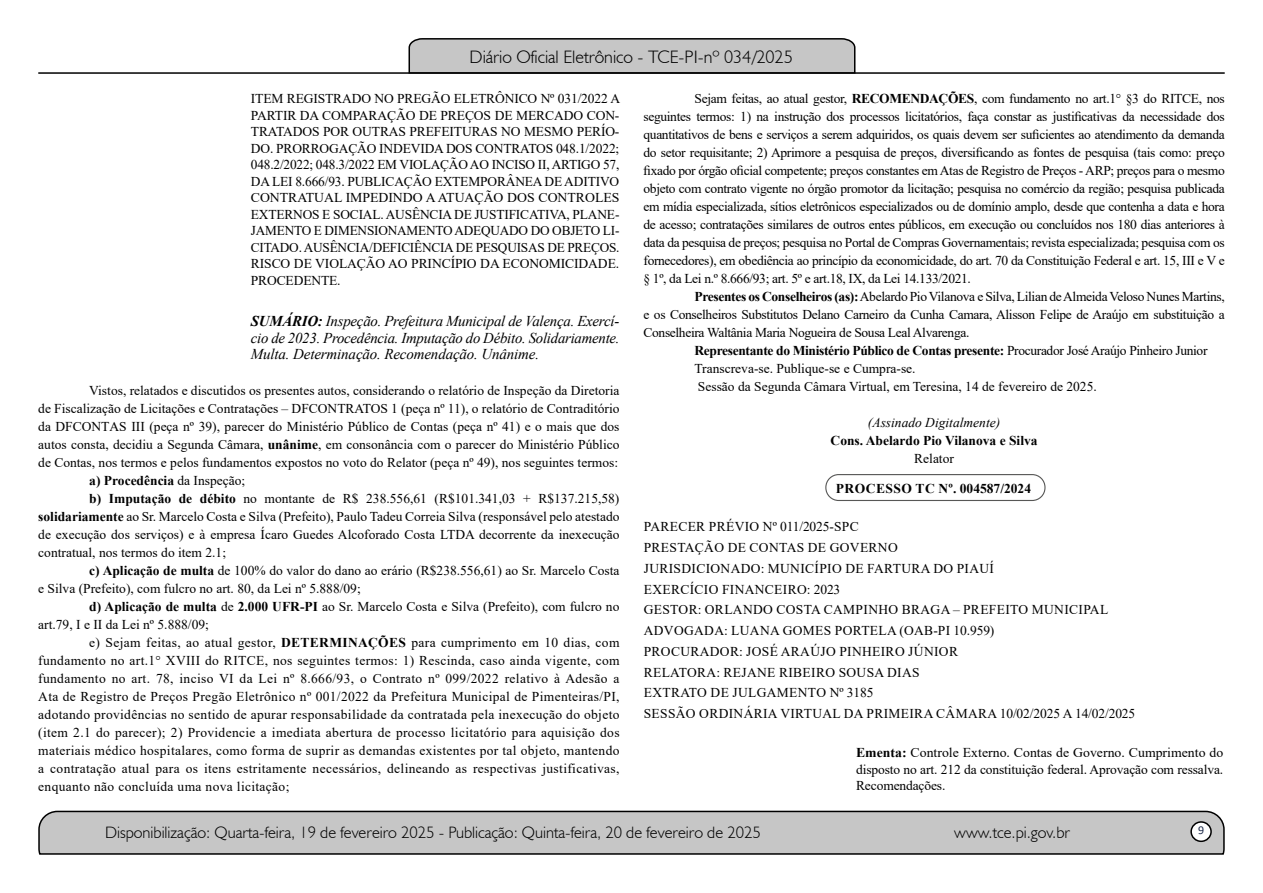
<style>
.page{position:relative;width:1263px;height:893px;background:#fff}
.page>*{position:absolute;margin:0;border:0;box-sizing:border-box;transform-origin:0 0}
.t1{font:300 18px "Humanist 521 BT";color:#000}
.t2{font:300 16.5px "Humanist 521 BT";color:#000}
.t3{font:italic 15px/16.5px "Times New Roman";letter-spacing:-.01em;color:#000;text-align:justify}
.t4{font:13.5px/18px "Times New Roman";color:#000;text-align:justify}
.t5{font:13.5px/20.7px "Times New Roman";letter-spacing:.025em;color:#000}
.t6{font:700 13.5px "Times New Roman";color:#000}
.t7{font:700 13.5px "Times New Roman";letter-spacing:.02em;color:#000}
.t8{font:italic 13.5px "Times New Roman";color:#000}
.t9{font:12px "Calibri";color:#212d4c}
.s1{font-weight:700}
.s2{font-weight:400}
</style>
<div class="page">
<svg style="left:38px;top:810px;width:1187px;height:45px;background:#b9b9b9"></svg>
<div style="left:1191px;top:822px;width:20px;height:19px;background:#fff;border-radius:50%"></div>
<div style="left:1190px;top:821px;width:22px;height:21px;border:2px solid #000;border-radius:50%"></div>
<hr style="left:38px;top:72px;width:1187px;height:2px;background:#000">
<svg style="left:408px;top:38px;width:448px;height:36px;background:#b3b3b3"></svg>
<div style="left:825px;top:474px;width:220px;height:27px;border:1px solid #575756;border-radius:13px"></div>
<h1 class="t1" style="left:469px;top:46px;width:325px">Diário Oficial Eletrônico - TCE-PI-nº 034/2025</h1>
<p class="t4" style="left:251px;top:90px;width:371px;line-height:16.5px">ITEM REGISTRADO NO PREGÃO ELETRÔNICO Nº 031/2022 A PARTIR DA COMPARAÇÃO DE PREÇOS DE MERCADO CON-TRATADOS POR OUTRAS PREFEITURAS NO MESMO PERÍO-DO. PRORROGAÇÃO INDEVIDA DOS CONTRATOS 048.1/2022; 048.2/2022; 048.3/2022 EM VIOLAÇÃO AO INCISO II, ARTIGO 57, DA LEI 8.666/93. PUBLICAÇÃO EXTEMPORÂNEA DE ADITIVO CONTRATUAL IMPEDINDO A ATUAÇÃO DOS CONTROLES EXTERNOS E SOCIAL. AUSÊNCIA DE JUSTIFICATIVA, PLANE-JAMENTO E DIMENSIONAMENTO ADEQUADO DO OBJETO LI-CITADO. AUSÊNCIA/DEFICIÊNCIA DE PESQUISAS DE PREÇOS.<br>RISCO DE VIOLAÇÃO AO PRINCÍPIO DA ECONOMICIDADE.<br>PROCEDENTE.</p>
<p class="t3" style="left:251px;top:312px;width:370px"><span class="s1">SUMÁRIO:</span> Inspeção. Prefeitura Municipal de Valença. Exercí&shy;cio de 2023. Procedência. Imputação do Débito. Solidariamente.<br>Multa. Determinação. Recomendação. Unânime.</p>
<p class="t4" style="left:89px;top:381px;width:532px">Vistos, relatados e discutidos os presentes autos, considerando o relatório de Inspeção da Diretoria</p>
<p class="t4" style="left:38px;top:399px;width:583px">de Fiscalização de Licitações e Contratações – DFCONTRATOS 1 (peça nº 11), o relatório de Contraditório</p>
<p class="t4" style="left:38px;top:417px;width:583px">da DFCONTAS III (peça nº 39), parecer do Ministério Público de Contas (peça nº 41) e o mais que dos</p>
<p class="t4" style="left:38px;top:435px;width:583px">autos consta, decidiu a Segunda Câmara, <span class="s1">unânime</span>, em consonância com o parecer do Ministério Público</p>
<p class="t4" style="left:38px;top:453px;width:581px">de Contas, nos termos e pelos fundamentos expostos no voto do Relator (peça nº 49), nos seguintes termos:</p>
<p class="t6" style="left:89px;top:471px;width:158px">a) Procedência <span class="s2">da Inspeção;</span></p>
<p class="t4" style="left:89px;top:489px;width:532px"><span class="s1">b) Imputação de débito</span> no montante de R$ 238.556,61 (R$101.341,03 + R$137.215,58)</p>
<p class="t4" style="left:38px;top:507px;width:583px"><span class="s1">solidariamente</span> ao Sr. Marcelo Costa e Silva (Prefeito), Paulo Tadeu Correia Silva (responsável pelo atestado</p>
<p class="t4" style="left:38px;top:525px;width:583px">de execução dos serviços) e à empresa Ícaro Guedes Alcoforado Costa LTDA decorrente da inexecução</p>
<p class="t4" style="left:38px;top:543px;width:189px">contratual, nos termos do item 2.1;</p>
<p class="t4" style="left:89px;top:561px;width:532px"><span class="s1">c) Aplicação de multa</span> de 100% do valor do dano ao erário (R$238.556,61) ao Sr. Marcelo Costa</p>
<p class="t4" style="left:38px;top:579px;width:324px">e Silva (Prefeito), com fulcro no art. 80, da Lei nº 5.888/09;</p>
<p class="t4" style="left:89px;top:597px;width:532px"><span class="s1">d) Aplicação de multa</span> de <span class="s1">2.000 UFR-PI</span> ao Sr. Marcelo Costa e Silva (Prefeito), com fulcro no</p>
<p class="t4" style="left:38px;top:615px;width:172px">art.79, I e II da Lei nº 5.888/09;</p>
<p class="t5" style="left:89px;top:632px;width:532px">e) Sejam feitas, ao atual gestor, <span class="s1">DETERMINAÇÕES</span> para cumprimento em 10 dias, com</p>
<p class="t5" style="left:38px;top:650px;width:583px">fundamento no art.1° XVIII do RITCE, nos seguintes termos: 1) Rescinda, caso ainda vigente, com</p>
<p class="t5" style="left:38px;top:668px;width:583px">fundamento no art. 78, inciso VI da Lei nº 8.666/93, o Contrato nº 099/2022 relativo à Adesão a</p>
<p class="t5" style="left:38px;top:686px;width:583px">Ata de Registro de Preços Pregão Eletrônico nº 001/2022 da Prefeitura Municipal de Pimenteiras/PI,</p>
<p class="t5" style="left:38px;top:704px;width:583px">adotando providências no sentido de apurar responsabilidade da contratada pela inexecução do objeto</p>
<p class="t5" style="left:38px;top:722px;width:583px">(item 2.1 do parecer); 2) Providencie a imediata abertura de processo licitatório para aquisição dos</p>
<p class="t5" style="left:38px;top:740px;width:583px">materiais médico hospitalares, como forma de suprir as demandas existentes por tal objeto, mantendo</p>
<p class="t5" style="left:38px;top:758px;width:583px">a contratação atual para os itens estritamente necessários, delineando as respectivas justificativas,</p>
<p class="t5" style="left:38px;top:776px;width:253px">enquanto não concluída uma nova licitação;</p>
<p class="t4" style="left:643px;top:89px;width:583px;text-indent:51px">Sejam feitas, ao atual gestor, <span class="s1">RECOMENDAÇÕES</span>, com fundamento no art.1° §3 do RITCE, nos seguintes termos: 1) na instrução dos processos licitatórios, faça constar as justificativas da necessidade dos quantitativos de bens e serviços a serem adquiridos, os quais devem ser suficientes ao atendimento da demanda do setor requisitante; 2) Aprimore a pesquisa de preços, diversificando as fontes de pesquisa (tais como: preço fixado por órgão oficial competente; preços constantes em Atas de Registro de Preços - ARP; preços para o mesmo objeto com contrato vigente no órgão promotor da licitação; pesquisa no comércio da região; pesquisa publicada em mídia especializada, sítios eletrônicos especializados ou de domínio amplo, desde que contenha a data e hora de acesso; contratações similares de outros entes públicos, em execução ou concluídos nos 180 dias anteriores à data da pesquisa de preços; pesquisa no Portal de Compras Governamentais; revista especializada; pesquisa com os fornecedores), em obediência ao princípio da economicidade, do art. 70 da Constituição Federal e art. 15, III e V e § 1º, da Lei n.º 8.666/93; art. 5º e art.18, IX, da Lei 14.133/2021.</p>
<p class="t4" style="left:643px;top:287px;width:583px;text-indent:51px"><span class="s1">Presentes os Conselheiros (as):</span> Abelardo Pio Vilanova e Silva, Lilian de Almeida Veloso Nunes Martins, e os Conselheiros Substitutos Delano Carneiro da Cunha Camara, Alisson Felipe de Araújo em substituição a Conselheira Waltânia Maria Nogueira de Sousa Leal Alvarenga.</p>
<p class="t4" style="left:694px;top:341px;width:514px;text-align:left"><span class="s1">Representante do Ministério Público de Contas presente:</span> Procurador José Araújo Pinheiro Junior<br>Transcreva-se. Publique-se e Cumpra-se.<br>Sessão da Segunda Câmara Virtual, em Teresina, 14 de fevereiro de 2025.</p>
<p class="t8" style="left:868px;top:413px;width:134px">(Assinado Digitalmente)</p>
<p class="t6" style="left:830px;top:431px;width:209px">Cons. Abelardo Pio Vilanova e Silva</p>
<p class="t4" style="left:914px;top:449px;width:41px">Relator</p>
<p class="t7" style="left:836px;top:478px;width:197px">PROCESSO TC Nº. 004587/2024</p>
<p class="t5" style="left:644px;top:516px;width:493px">PARECER PRÉVIO Nº 011/2025-SPC<br>PRESTAÇÃO DE CONTAS DE GOVERNO<br>JURISDICIONADO: MUNICÍPIO DE FARTURA DO PIAUÍ<br>EXERCÍCIO FINANCEIRO: 2023<br>GESTOR: ORLANDO COSTA CAMPINHO BRAGA – PREFEITO MUNICIPAL ADVOGADA: LUANA GOMES PORTELA (OAB-PI 10.959)<br>PROCURADOR: JOSÉ ARAÚJO PINHEIRO JÚNIOR<br>RELATORA: REJANE RIBEIRO SOUSA DIAS<br>EXTRATO DE JULGAMENTO Nº 3185<br>SESSÃO ORDINÁRIA VIRTUAL DA PRIMEIRA CÂMARA 10/02/2025 A 14/02/2025</p>
<p class="t4" style="left:856px;top:744px;width:369px;line-height:16.5px"><span class="s1">Ementa:</span> Controle Externo. Contas de Governo. Cumprimento do disposto no art. 212 da constituição federal. Aprovação com ressalva.<br>Recomendações.</p>
<p class="t2" style="left:105px;top:822px;width:657px">Disponibilização: Quarta-feira, 19 de fevereiro 2025 - Publicação: Quinta-feira, 20 de fevereiro de 2025</p>
<p class="t2" style="left:954px;top:822px;width:117px">www.tce.pi.gov.br</p>
<p class="t9" style="left:1198px;top:821px;width:8px">9</p>
</div>
